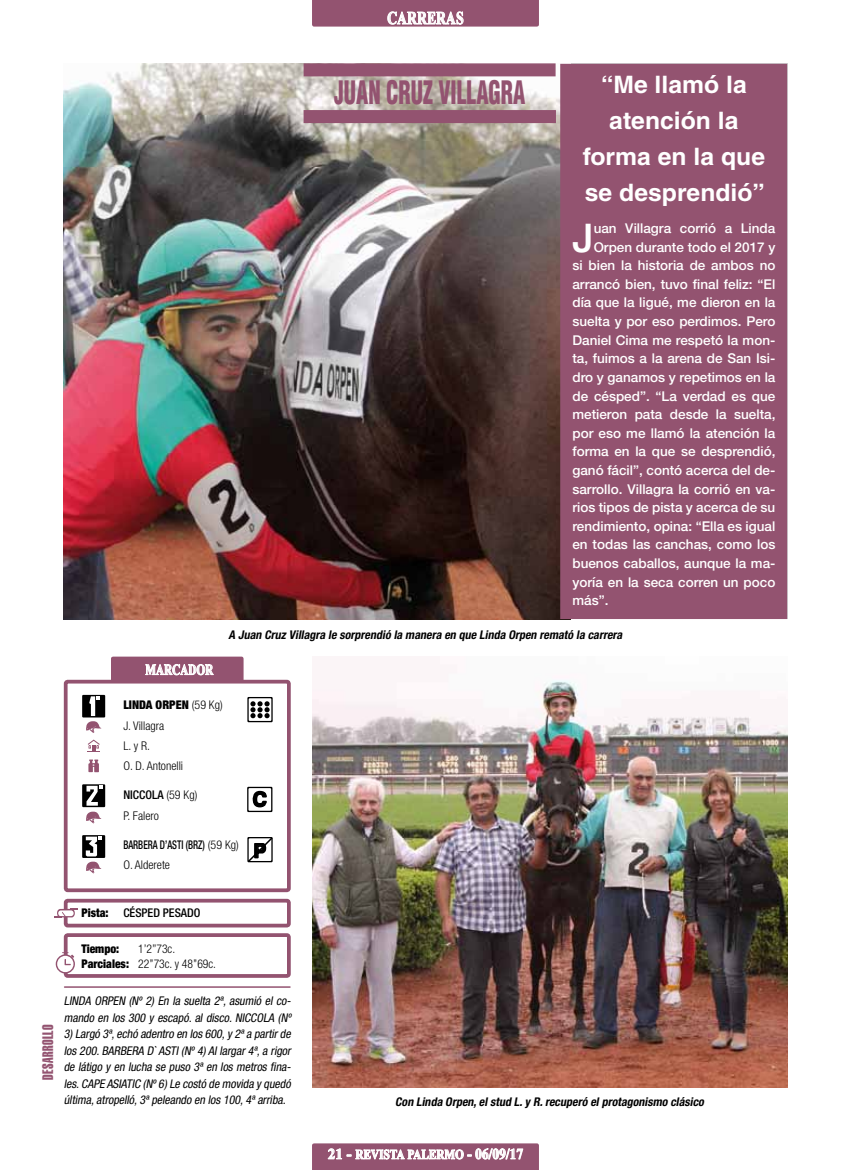
<style>
.page{position:relative;width:851px;height:1170px;background:#fff}
.page>*{position:absolute;margin:0;border:0;box-sizing:border-box;transform-origin:0 0}
.t1{font:500 39.6px "Helvetica Neue LT Std";color:#fff}
.t2{font:900 condensed 31.5px "Helvetica";color:#935370;scale:.7 1}
.t3{font:700 24px/36px "Helvetica";color:#fff;text-align:center}
.t4{font:700 18px "Times New Roman";letter-spacing:.02em;color:#fff;scale:.75 1}
.t5{font:15px "Helvetica LT Std Extra Comp";letter-spacing:.025em;color:#935370}
.t6{font:700 15px "Times New Roman";letter-spacing:-.005em;color:#fff;scale:.75 1}
.t7{font:500 13.5px "Helvetica Neue LT Std";color:#fff}
.t8{font:700 13.5px "Times New Roman";color:#fff;scale:.83 1}
.t9{font:italic condensed 12px/16.5px "Helvetica Neue LT Std";color:#000}
.t10{font:italic 700 condensed 12px "Helvetica Neue LT Std";color:#000}
.t11{font:300 condensed 12px/20.2px "Helvetica Neue LT Std";color:#000}
.t12{font:500 condensed 12px/20.2px "Helvetica Neue LT Std";color:#000;scale:.78 1}
.t13{font:900 condensed 12px/15px "Helvetica Neue LT Std";color:#000}
.t14{font:500 condensed 12px "Helvetica Neue LT Std";color:#000}
.s1{font-weight:900}
.s2{font-weight:500}
.s3{font-weight:300}
.s4{font-size:15px}
</style>
<div class="page">
<hr style="left:65px;top:986px;width:225px;height:1px;background:#935370">
<div style="left:64px;top:933px;width:227px;height:44px;border:4px solid #935370;border-radius:2px"></div>
<div style="left:64px;top:898px;width:227px;height:29px;border:4px solid #935370;border-radius:2px"></div>
<svg style="left:55px;top:908px;width:22px;height:9px"></svg>
<svg style="left:56px;top:952px;width:19px;height:21px"></svg>
<div style="left:111px;top:656px;width:132px;height:25px;background:#935370;border-radius:2px"></div>
<div style="left:64px;top:679px;width:227px;height:213px;border:4px solid #935370;border-radius:2px"></div>
<svg style="left:86px;top:811px;width:16px;height:12px"></svg>
<div style="left:82px;top:694px;width:23px;height:23px;background:#000"></div>
<svg style="left:85px;top:696px;width:17px;height:37px"></svg>
<div style="left:82px;top:784px;width:23px;height:23px;background:#000"></div>
<svg style="left:86px;top:785px;width:16px;height:20px"></svg>
<div style="left:82px;top:835px;width:23px;height:22px;background:#000"></div>
<svg style="left:85px;top:836px;width:17px;height:37px"></svg>
<svg style="left:88px;top:739px;width:12px;height:13px"></svg>
<svg style="left:145px;top:664px;width:68px;height:11px"></svg>
<svg style="left:88px;top:759px;width:11px;height:13px"></svg>
<svg style="left:312px;top:1143px;width:227px;height:26px;background:#a67289"></svg>
<svg style="left:312px;top:0;width:227px;height:27px;background:#9d627d"></svg>
<img style="left:64px;top:64px;width:496px;height:555px">
<img style="left:312px;top:680px;width:475px;height:406px">
<svg style="left:247px;top:837px;width:26px;height:25px"></svg>
<svg style="left:247px;top:679px;width:25px;height:133px"></svg>
<div style="left:560px;top:64px;width:227px;height:555px;background:#935370"></div>
<div style="left:303px;top:110px;width:253px;height:13px;background:#935370"></div>
<div style="left:303px;top:63px;width:252px;height:13px;background:#935370;border:2px solid #935370"></div>
<h3 class="t4" style="left:387px;top:6px;width:103px">CARRERAS</h3>
<h2 class="t2" style="left:334px;top:72px;width:275px">JUAN CRUZ VILLAGRA</h2>
<h3 class="t3" style="left:582px;top:66px;width:184px">“Me llamó la atención la forma en la que se desprendió”</h3>
<h1 class="t1" style="left:572px;top:214px;width:23px">J</h1>
<p class="t7" style="left:593px;top:220px;width:183px">uan Villagra corrió a Linda</p>
<p class="t7" style="left:593px;top:239px;width:183px">Orpen durante todo el 2017 y</p>
<p class="t7" style="left:572px;top:257px;width:204px">si bien la historia de ambos no</p>
<p class="t7" style="left:572px;top:276px;width:204px">arrancó bien, tuvo final feliz: “El</p>
<p class="t7" style="left:572px;top:294px;width:204px">día que la ligué, me dieron en la</p>
<p class="t7" style="left:572px;top:313px;width:204px">suelta y por eso perdimos. Pero</p>
<p class="t7" style="left:572px;top:332px;width:204px">Daniel Cima me respetó la mon-</p>
<p class="t7" style="left:572px;top:350px;width:204px">ta, fuimos a la arena de San Isi-</p>
<p class="t7" style="left:572px;top:369px;width:204px">dro y ganamos y repetimos en la</p>
<p class="t7" style="left:572px;top:387px;width:204px">de césped”. “La verdad es que</p>
<p class="t7" style="left:572px;top:406px;width:204px">metieron pata desde la suelta,</p>
<p class="t7" style="left:572px;top:425px;width:204px">por eso me llamó la atención la</p>
<p class="t7" style="left:572px;top:443px;width:204px">forma en la que se desprendió,</p>
<p class="t7" style="left:572px;top:462px;width:204px">ganó fácil”, contó acerca del de-</p>
<p class="t7" style="left:572px;top:480px;width:204px">sarrollo. Villagra la corrió en va-</p>
<p class="t7" style="left:572px;top:499px;width:204px">rios tipos de pista y acerca de su</p>
<p class="t7" style="left:572px;top:518px;width:204px">rendimiento, opina: “Ella es igual</p>
<p class="t7" style="left:572px;top:536px;width:204px">en todas las canchas, como los</p>
<p class="t7" style="left:572px;top:555px;width:204px">buenos caballos, aunque la ma-</p>
<p class="t7" style="left:572px;top:573px;width:204px">yoría en la seca corren un poco</p>
<p class="t7" style="left:572px;top:592px;width:38px">más”.</p>
<p class="t6" style="left:145px;top:659px;width:92px">MARCADOR</p>
<p class="t10" style="left:228px;top:627px;width:397px">A Juan Cruz Villagra le sorprendió la manera en que Linda Orpen remató la carrera</p>
<p class="t11" style="left:123px;top:694px;width:101px"><span class="s1">LINDA ORPEN</span> (59 Kg)<br>J. Villagra<br>L. y R.<br>O. D. Antonelli</p>
<p class="t11" style="left:123px;top:784px;width:75px"><span class="s2">NICCOLA</span> (59 Kg)<br>P. Falero</p>
<p class="t12" style="left:123px;top:834px;width:149px">BARBERA D’ASTI (BRZ) <span class="s3">(59 Kg)<br>O. Alderete</span></p>
<p class="t5" style="left:39px;top:1079px;width:56px;rotate:-90deg">DESARROLLO</p>
<p class="t14" style="left:123px;top:905px;width:79px">CÉSPED PESADO</p>
<p class="t11" style="left:138px;top:941px;width:79px;line-height:15px">1’2’’73c.<br>22’’73c. y 48’’69c.</p>
<p class="t13" style="left:81px;top:905px;width:29px">Pista:</p>
<p class="t13" style="left:81px;top:941px;width:49px">Tiempo:<br>Parciales:</p>
<p class="t9" style="left:64px;top:992px;width:231px">LINDA ORPEN (Nº 2) En la suelta 2ª, asumió el co&shy;mando en los 300 y escapó.al disco.NICCOLA (Nº</p>
<p class="t9" style="left:64px;top:1025px;width:231px;text-align:justify">3) Largó 3ª,echó adentro en los 600,y 2ªa partirde los 200.BARBERA D`ASTI(Nº4) Allargar4ª,a rigor de látigo y en lucha se puso 3ª en los metros fina&shy;les.CAPE ASIATIC (Nº6) Le costó de movida y quedó última,atropelló,3ªpeleando en los 100,4ªarriba.</p>
<p class="t10" style="left:395px;top:1094px;width:313px">Con Linda Orpen,elstud L.y R.recuperó elprotagonismo clásico</p>
<p class="t8" style="left:328px;top:1144px;width:237px"><span class="s4">21 -</span> REVISTA PALERMO <span class="s4">- 06/09/17</span></p>
</div>
